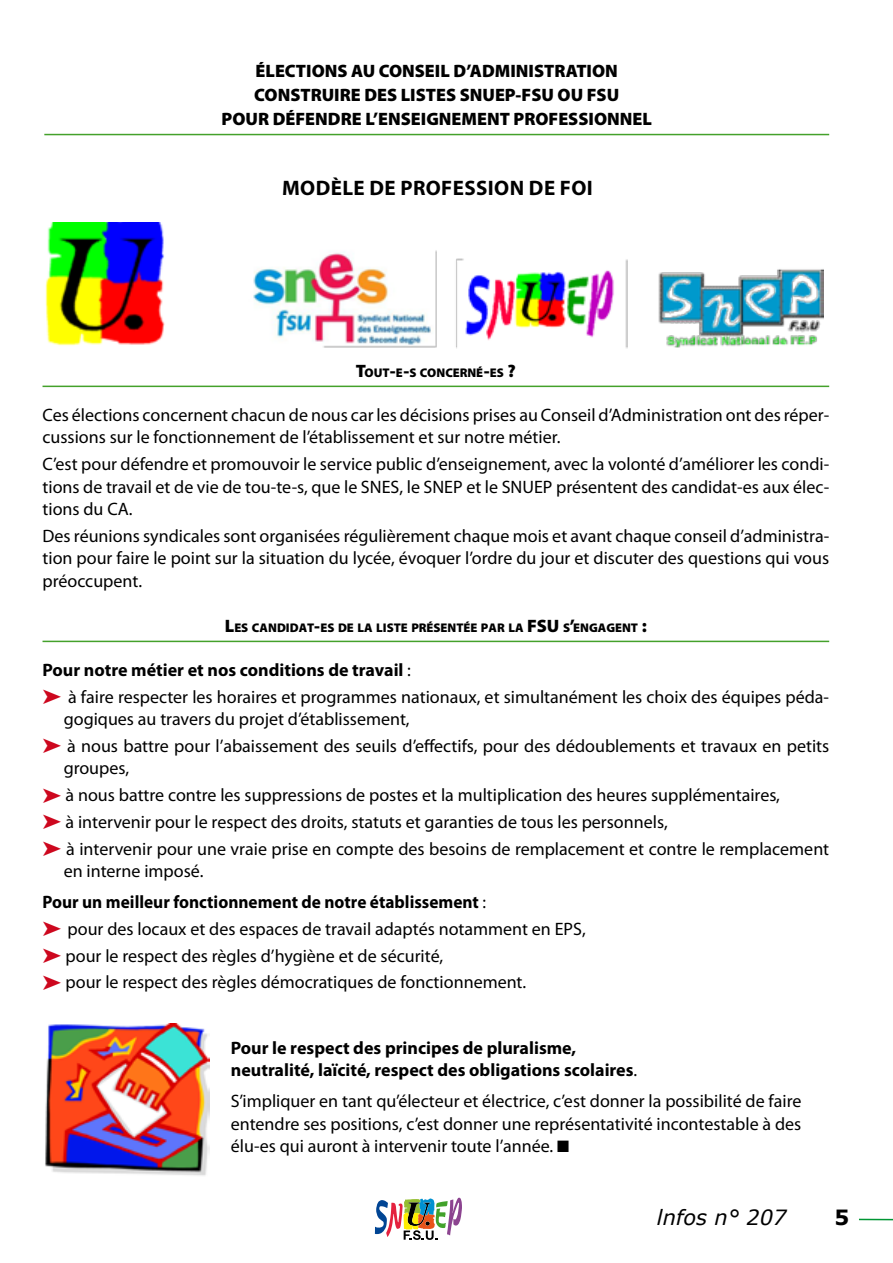
<style>
.page{position:relative;width:893px;height:1263px;background:#fff}
.page>*{position:absolute;margin:0;border:0;box-sizing:border-box;transform-origin:0 0}
.t1{font:700 21px "Myriad Pro";color:#000}
.t2{font:italic 21px "Verdana";color:#000}
.t3{font:700 21px "Verdana";color:#000}
.t4{font:18px/22.5px "Myriad Pro";color:#000}
.t5{font:900 18px "Myriad Pro";color:#000}
.t6{font:700 18px/22.5px "Myriad Pro";color:#000}
.t7{font:700 18px/31px "Myriad Pro";color:#000;scale:.96 1}
.t8{font:900 12.6px "Myriad Pro";color:#000}
.s1{font-size:18px}
.s2{font-weight:700}
.s3{color:#cd071e}
.s4{font-weight:400}
</style>
<div class="page">
<svg style="left:375px;top:1197px;width:87px;height:43px"></svg>
<hr style="left:859px;top:1219px;width:34px;height:1px;background:#009634">
<hr style="left:43px;top:386px;width:786px;height:1px;background:#44a12b">
<hr style="left:43px;top:641px;width:786px;height:1px;background:#44a12b">
<hr style="left:44px;top:134px;width:785px;height:1px;background:#44a12b">
<img style="left:46px;top:222px;width:778px;height:126px">
<img style="left:45px;top:1023px;width:165px;height:153px">
<p class="t5" style="left:256px;top:59px;width:62px">ÉLECTIONS</p>
<p class="t5" style="left:351px;top:59px;width:39px">AU CONSEI</p>
<p class="t5" style="left:440px;top:59px;width:80px">L D’ADMINIS</p>
<p class="t5" style="left:544px;top:59px;width:54px">TRATION</p>
<p class="t5" style="left:254px;top:83px;width:13px">CONS</p>
<p class="t5" style="left:300px;top:83px;width:21px">TRUIRE</p>
<p class="t5" style="left:364px;top:83px;width:12px">DES</p>
<p class="t5" style="left:401px;top:83px;width:71px">LISTES SNUEP</p>
<p class="t5" style="left:516px;top:83px;width:93px">-FSU OU FSU</p>
<p class="t5" style="left:222px;top:107px;width:13px">POUR</p>
<p class="t5" style="left:273px;top:107px;width:45px">DÉFENDRE</p>
<p class="t5" style="left:365px;top:107px;width:25px">L’ENSEIGNE</p>
<p class="t5" style="left:462px;top:107px;width:65px">MENT PRO</p>
<p class="t5" style="left:549px;top:107px;width:22px">FESSIONNE</p>
<p class="t5" style="left:642px;top:107px;width:11px">L</p>
<p class="t1" style="left:282px;top:174px;width:132px">Modèlede profession</p>
<p class="t1" style="left:529px;top:174px;width:42px">de foi</p>
<p class="t8" style="left:356px;top:364px;width:161px"><span class="s1">T</span>OUT<span class="s1">-</span>E<span class="s1">-</span>S CONCERNÉ<span class="s1">-</span>ES <span class="s1">?</span></p>
<p class="t4" style="left:43px;top:403px;width:788px">Ces élections concernent chacun de nous car les décisions prises au Conseil d’Administration ont des réper&shy;cussions sur le fonctionnement de l’établissement et sur notre métier.</p>
<p class="t4" style="left:43px;top:452px;width:788px;text-align:justify">C’est pour défendre et promouvoir le service public d’enseignement, avec la volonté d’améliorer les condi&shy;tions de travail et de vie de tou-te-s, que le SNES, le SNEP et le SNUEP présentent des candidat-es aux élec&shy;tions du CA.</p>
<p class="t4" style="left:43px;top:524px;width:788px;text-align:justify">Des réunions syndicales sont organisées régulièrement chaque mois et avant chaque conseil d’administra&shy;tion pour faire le point sur la situation du lycée, évoquer l’ordre du jour et discuter des questions qui vous préoccupent.</p>
<p class="t8" style="left:225px;top:619px;width:423px"><span class="s1">L</span>ES CANDIDAT<span class="s1">-</span>ES DE LA LISTE PRÉSENTÉE PAR LA <span class="s1">FSU</span> S<span class="s1">’</span>ENGAGENT <span class="s1">:</span></p>
<p class="t4" style="left:43px;top:656px;width:788px;line-height:26.7px"><span class="s2">Pour notre métier et nos conditions de travail</span> :<br><span class="s3">➤</span> à faire respecter les horaires et programmes nationaux, et simultanément les choix des équipes péda-</p>
<p class="t4" style="left:43px;top:705px;width:788px;line-height:26.7px;text-indent:21px">gogiques au travers du projet d’établissement,<br><span class="s3">➤</span> à nous battre pour l’abaissement des seuils d’effectifs, pour des dédoublements et travaux en petits</p>
<p class="t4" style="left:43px;top:755px;width:788px;line-height:26.7px;text-indent:21px">groupes,<br><span class="s3">➤</span> à nous battre contre les suppressions de postes et la multiplication des heures supplémentaires,<br><span class="s3">➤</span> à intervenir pour le respect des droits, statuts et garanties de tous les personnels,<br><span class="s3">➤</span> à intervenir pour une vraie prise en compte des besoins de remplacement et contre le remplacement</p>
<p class="t7" style="left:43px;top:855px;width:464px;text-indent:21px"><span class="s4">en interne imposé.<br></span>Pour un meilleur fonctionnement de notre établissement <span class="s4">:</span></p>
<p class="t4" style="left:43px;top:915px;width:545px;line-height:26.7px"><span class="s3">➤</span> pour des locaux et des espaces de travail adaptés notamment en EPS, <span class="s3">➤</span> pour le respect des règles d’hygiène et de sécurité,<br><span class="s3">➤</span> pour le respect des règles démocratiques de fonctionnement.</p>
<p class="t6" style="left:231px;top:1035px;width:408px">Pour le respect des principes de pluralisme, neutralité, laïcité, respect des obligations scolaires<span class="s4">.</span></p>
<p class="t4" style="left:231px;top:1089px;width:572px;text-align:justify">S’impliquer en tant qu’électeur et électrice, c’est donner la possibilité de faire entendre ses positions, c’est donner une représentativité incontestable à des élu-es qui auront à intervenir toute l’année. ■</p>
<p class="t2" style="left:657px;top:1204px;width:131px">lnfos n° 207</p>
<p class="t3" style="left:834px;top:1203px;width:16px">5</p>
</div>
